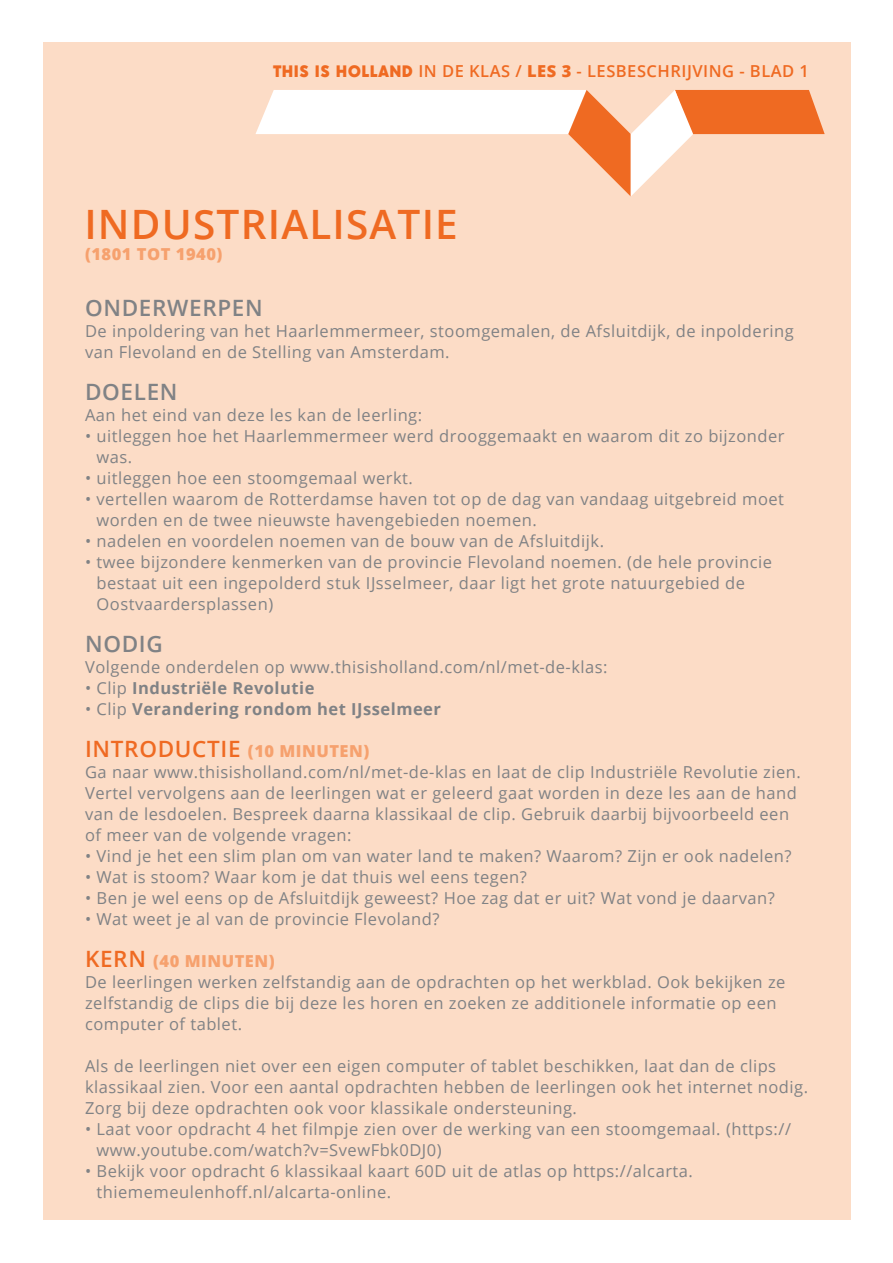
<style>
.page{position:relative;width:893px;height:1263px;background:#fff}
.page>*{position:absolute;margin:0;border:0;box-sizing:border-box;transform-origin:0 0}
.TIHOL_kop{font:600 40.5px "Open Sans";letter-spacing:.03em;color:#ef6a22}
.TIHOL_kopje_grijs_ka{font:600 22.5px "Open Sans";letter-spacing:.03em;color:#808285}
.TIHOL_kopje_oranje{font:600 22.5px "Open Sans";letter-spacing:.03em;color:#ef6a22}
.TIHOL_plat{font:16.5px/21px "Open Sans";letter-spacing:.03em;color:#808285}
.TIHOL_plat-2{font:700 16.5px "Open Sans";letter-spacing:.03em;color:#808285}
.Brood{font:600 16.5px "Open Sans";letter-spacing:.03em;color:#ef6a22}
.TIHOL_kopje_oranje-2{font:800 16.5px "Open Sans";letter-spacing:.03em;color:#f6a16e}
.TIHOL_onderkop{font:800 16.5px "Open Sans";letter-spacing:.03em;color:#f6a16e}
.s1{font-family:"Acre";font-weight:800}
.s2{font-weight:800}
.s3{font-weight:400}
.s4{font-weight:800;font-size:16.5px;color:#f6a16e}
.s5{font-weight:600;font-size:22.5px;color:#ef6a22}
</style>
<div class="page">
<div style="left:23px;top:24px;width:853px;height:1218px;background:#fcdcc6"></div>
<div style="left:852px;top:0;width:41px;height:1263px;background:#fff"></div>
<div style="left:0;top:1221px;width:893px;height:42px;background:#fff"></div>
<div style="left:0;top:0;width:893px;height:41px;background:#fff"></div>
<div style="left:0;top:0;width:42px;height:1236px;background:#fff"></div>
<svg style="left:255px;top:90px;width:570px;height:106px"></svg>
<p class="Brood" style="left:273px;top:60px;width:537px"><span class="s1">THIS IS HOLLAND</span> IN DE KLAS / <span class="s2">LES 3</span> - LESBESCHRIJVING - BLAD 1</p>
<p class="TIHOL_kop" style="left:84px;top:196px;width:375px">INDUSTRIALISATIE</p>
<p class="TIHOL_onderkop" style="left:85px;top:241px;width:139px">(1801 TOT 1940)</p>
<p class="TIHOL_kopje_grijs_ka" style="left:85px;top:292px;width:179px">ONDERWERPEN</p>
<p class="TIHOL_plat" style="left:85px;top:320px;width:710px">De inpoldering van het Haarlemmermeer, stoomgemalen, de Afsluitdijk, de inpoldering van Flevoland en de Stelling van Amsterdam.</p>
<p class="TIHOL_kopje_grijs_ka" style="left:85px;top:376px;width:94px">DOELEN</p>
<p class="TIHOL_plat" style="left:85px;top:404px;width:339px">Aan het eind van deze les kan de leerling:</p>
<p class="TIHOL_plat" style="left:97px;top:425px;width:690px;text-indent:-11px">• uitleggen hoe het Haarlemmermeer werd drooggemaakt en waarom dit zo bijzonder was.</p>
<p class="TIHOL_plat" style="left:85px;top:467px;width:329px">• uitleggen hoe een stoomgemaal werkt.</p>
<p class="TIHOL_plat" style="left:97px;top:488px;width:689px;text-indent:-11px">• vertellen waarom de Rotterdamse haven tot op de dag van vandaag uitgebreid moet worden en de twee nieuwste havengebieden noemen.</p>
<p class="TIHOL_plat" style="left:85px;top:530px;width:521px">• nadelen en voordelen noemen van de bouw van de Afsluitdijk.</p>
<p class="TIHOL_plat" style="left:97px;top:551px;width:677px;text-indent:-11px">• twee bijzondere kenmerken van de provincie Flevoland noemen. (de hele provincie bestaat uit een ingepolderd stuk IJsselmeer, daar ligt het grote natuurgebied de<br>Oostvaardersplassen)</p>
<p class="TIHOL_kopje_grijs_ka" style="left:85px;top:628px;width:79px">NODIG</p>
<p class="TIHOL_plat" style="left:85px;top:656px;width:524px">Volgende onderdelen op www.thisisholland.com/nl/met-de-klas:</p>
<p class="TIHOL_plat-2" style="left:85px;top:676px;width:231px"><span class="s3">• Clip</span> Industriële Revolutie</p>
<p class="TIHOL_plat-2" style="left:85px;top:697px;width:357px"><span class="s3">• Clip</span> Verandering rondom het IJsselmeer</p>
<p class="TIHOL_kopje_oranje" style="left:85px;top:733px;width:286px">INTRODUCTIE <span class="s4">(10 MINUTEN)</span></p>
<p class="TIHOL_plat" style="left:85px;top:761px;width:717px">Ga naar www.thisisholland.com/nl/met-de-klas en laat de clip Industriële Revolutie zien.<br>Vertel vervolgens aan de leerlingen wat er geleerd gaat worden in deze les aan de hand van de lesdoelen. Bespreek daarna klassikaal de clip. Gebruik daarbij bijvoorbeeld een of meer van de volgende vragen:</p>
<p class="TIHOL_plat" style="left:85px;top:845px;width:708px">• Vind je het een slim plan om van water land te maken? Waarom? Zijn er ook nadelen?</p>
<p class="TIHOL_plat" style="left:85px;top:866px;width:443px">• Wat is stoom? Waar kom je dat thuis wel eens tegen?</p>
<p class="TIHOL_plat" style="left:85px;top:887px;width:691px">• Ben je wel eens op de Afsluitdijk geweest? Hoe zag dat er uit? Wat vond je daarvan?</p>
<p class="TIHOL_plat" style="left:85px;top:908px;width:356px">• Wat weet je al van de provincie Flevoland?</p>
<p class="TIHOL_kopje_oranje-2" style="left:85px;top:948px;width:191px"><span class="s5">KERN</span> (40 MINUTEN)</p>
<p class="TIHOL_plat" style="left:85px;top:971px;width:702px">De leerlingen werken zelfstandig aan de opdrachten op het werkblad. Ook bekijken ze zelfstandig de clips die bij deze les horen en zoeken ze additionele informatie op een computer of tablet.</p>
<p class="TIHOL_plat" style="left:85px;top:1055px;width:725px">Als de leerlingen niet over een eigen computer of tablet beschikken, laat dan de clips klassikaal zien. Voor een aantal opdrachten hebben de leerlingen ook het internet nodig.<br>Zorg bij deze opdrachten ook voor klassikale ondersteuning.</p>
<p class="TIHOL_plat" style="left:97px;top:1118px;width:696px;text-indent:-11px">• Laat voor opdracht 4 het filmpje zien over de werking van een stoomgemaal. (https:// www.youtube.com/watch?v=SvewFbk0DJ0)</p>
<p class="TIHOL_plat" style="left:97px;top:1160px;width:598px;text-indent:-11px">• Bekijk voor opdracht 6 klassikaal kaart 60D uit de atlas op https://alcarta. thiememeulenhoff.nl/alcarta-online.</p>
</div>
